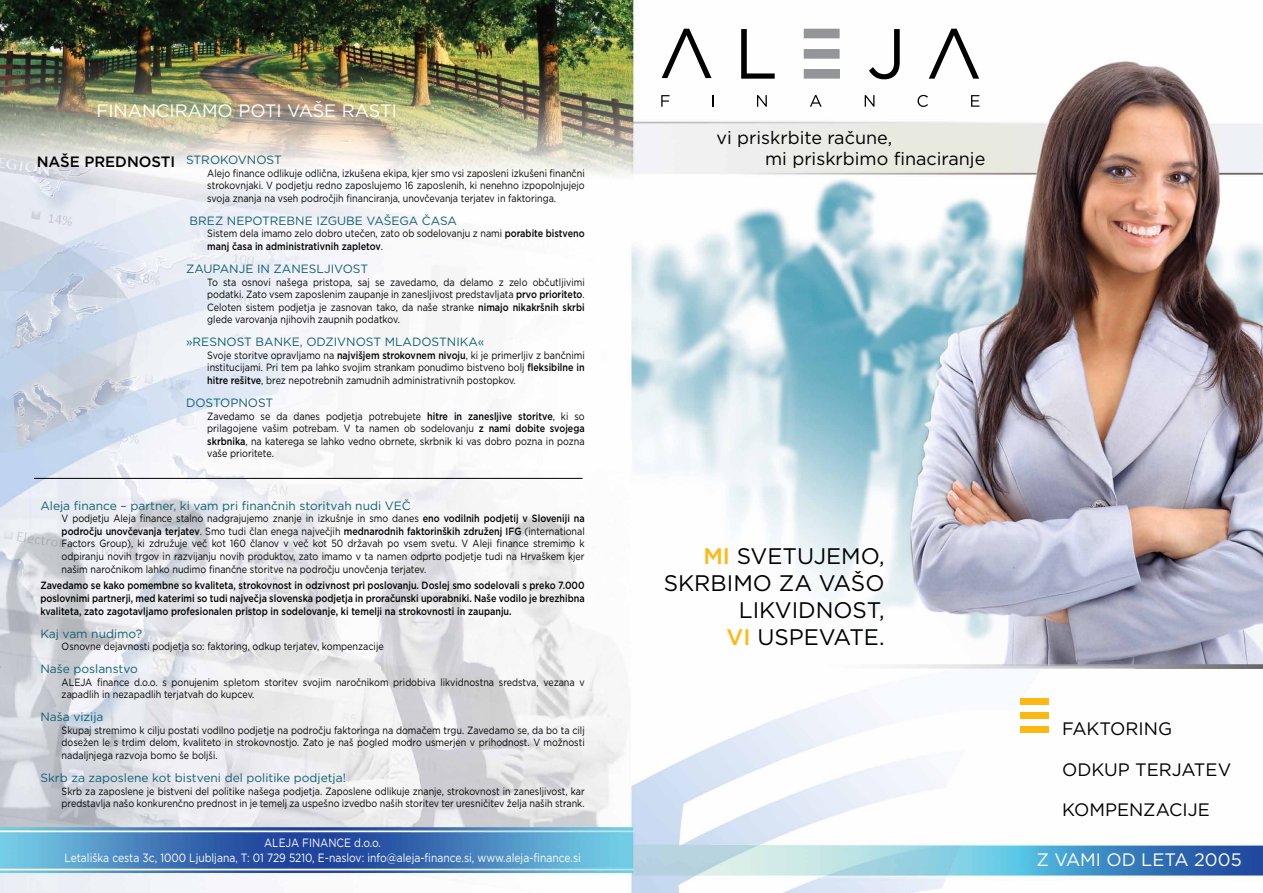
<style>
.page{position:relative;width:1263px;height:893px;background:#fff}
.page>*{position:absolute;margin:0;border:0;box-sizing:border-box;transform-origin:0 0}
.t1{font:22.5px/27px "Gotham";color:#000;text-align:right}
.t2{font:18px/21.6px "Gotham";color:#000}
.t3{font:18px "Gotham";color:#fff}
.t4{font:500 15px "Gotham";color:#000}
.t5{font:12px "Gotham";color:#106175}
.t6{font:12px/14.4px "Gotham";color:#fff;text-align:center;scale:.86 1}
.t7{font:10.5px/12.6px "Gotham";color:#000;text-align:justify;scale:.86 1}
.t8{font:500 10.5px/12.6px "Gotham";color:#000;text-align:justify;scale:.86 1}
.s1{font-weight:500}
.s2{font-weight:500;color:#fdb913}
</style>
<div class="page">
<img style="left:0;top:0;width:1263px;height:893px">
<svg style="left:741px;top:29px;width:34px;height:50px"></svg>
<svg style="left:869px;top:29px;width:31px;height:50px"></svg>
<svg style="left:662px;top:29px;width:49px;height:49px"></svg>
<svg style="left:929px;top:29px;width:50px;height:50px"></svg>
<svg style="left:804px;top:69px;width:36px;height:10px"></svg>
<svg style="left:804px;top:49px;width:36px;height:10px"></svg>
<svg style="left:804px;top:29px;width:36px;height:9px"></svg>
<svg style="left:661px;top:95px;width:9px;height:12px"></svg>
<svg style="left:713px;top:95px;width:1px;height:12px"></svg>
<svg style="left:757px;top:95px;width:10px;height:12px"></svg>
<svg style="left:810px;top:95px;width:12px;height:12px"></svg>
<svg style="left:865px;top:95px;width:9px;height:12px"></svg>
<svg style="left:917px;top:95px;width:11px;height:12px"></svg>
<svg style="left:971px;top:95px;width:8px;height:12px"></svg>
<div style="left:1020px;top:698px;width:28px;height:6px;background:#fdb913"></div>
<div style="left:1020px;top:712px;width:28px;height:7px;background:#fdb913"></div>
<div style="left:1020px;top:726px;width:28px;height:7px;background:#fdb913"></div>
<hr style="left:34px;top:478px;width:549px;height:1px;background:#000">
<h2 class="t3" style="left:97px;top:99px;width:302px">FINANCIRAMO POTI VAŠE RASTI</h2>
<h3 class="t4" style="left:37px;top:151px;width:140px">NAŠE PREDNOSTI</h3>
<p class="t5" style="left:186px;top:152px;width:97px">STROKOVNOST</p>
<p class="t7" style="left:207px;top:166px;width:440px">Alejo finance odlikuje odlična, izkušena ekipa, kjer smo vsi zaposleni izkušeni finančni strokovnjaki. V podjetju redno zaposlujemo 16 zaposlenih, ki nenehno izpopolnjujejo svoja znanja na vseh področjih financiranja, unovčevanja terjatev in faktoringa.</p>
<p class="t5" style="left:190px;top:213px;width:269px">BREZ NEPOTREBNE IZGUBE VAŠEGA ČASA</p>
<p class="t7" style="left:207px;top:227px;width:440px">Sistem dela imamo zelo dobro utečen, zato ob sodelovanju z nami <span class="s1">porabite bistveno manj časa in administrativnih zapletov</span>.</p>
<p class="t5" style="left:186px;top:261px;width:184px">ZAUPANJE IN ZANESLJIVOST</p>
<p class="t7" style="left:207px;top:275px;width:440px">To sta osnovi našega pristopa, saj se zavedamo, da delamo z zelo občutljivimi podatki. Zato vsem zaposlenim zaupanje in zanesljivost predstavljata <span class="s1">prvo prioriteto</span>.<br>Celoten sistem podjetja je zasnovan tako, da naše stranke <span class="s1">nimajo nikakršnih skrbi </span>glede varovanja njihovih zaupnih podatkov.</p>
<p class="t5" style="left:186px;top:334px;width:300px">»RESNOST BANKE, ODZIVNOST MLADOSTNIKA«</p>
<p class="t7" style="left:207px;top:349px;width:440px">Svoje storitve opravljamo na <span class="s1">najvišjem strokovnem nivoju</span>, ki je primerljiv z bančnimi institucijami. Pri tem pa lahko svojim strankam ponudimo bistveno bolj <span class="s1">fleksibilne in hitre rešitve</span>, brez nepotrebnih zamudnih administrativnih postopkov.</p>
<p class="t5" style="left:186px;top:395px;width:89px">DOSTOPNOST</p>
<p class="t7" style="left:207px;top:409px;width:440px">Zavedamo se da danes podjetja potrebujete <span class="s1">hitre in zanesljive storitve</span>, ki so prilagojene vašim potrebam. V ta namen ob sodelovanju <span class="s1">z nami dobite svojega skrbnika</span>, na katerega se lahko vedno obrnete, skrbnik ki vas dobro pozna in pozna vaše prioritete.</p>
<p class="t5" style="left:40px;top:498px;width:372px">Aleja finance – partner, ki vam pri finančnih storitvah nudi VEČ</p>
<p class="t7" style="left:62px;top:512px;width:610px">V podjetju Aleja finance stalno nadgrajujemo znanje in izkušnje in smo danes <span class="s1">eno vodilnih podjetij v Sloveniji na področju unovčevanja terjatev</span>. Smo tudi član enega največjih <span class="s1">mednarodnih faktorinških združenj IFG</span> (international Factors Group), ki združuje več kot 160 članov v več kot 50 državah po vsem svetu. V Aleji finance stremimo k odpiranju novih trgov in razvijanju novih produktov, zato imamo v ta namen odprto podjetje tudi na Hrvaškem kjer našim naročnikom lahko nudimo finančne storitve na področju unovčenja terjatev.</p>
<p class="t8" style="left:40px;top:579px;width:634px">Zavedamo se kako pomembne so kvaliteta, strokovnost in odzivnost pri poslovanju. Doslej smo sodelovali s preko 7.000 poslovnimi partnerji, med katerimi so tudi največja slovenska podjetja in proračunski uporabniki. Naše vodilo je brezhibna kvaliteta, zato zagotavljamo profesionalen pristop in sodelovanje, ki temelji na strokovnosti in zaupanju.</p>
<p class="t5" style="left:40px;top:626px;width:103px">Kaj vam nudimo?</p>
<p class="t7" style="left:62px;top:640px;width:376px">Osnovne dejavnosti podjetja so: faktoring, odkup terjatev, kompenzacije</p>
<p class="t5" style="left:40px;top:661px;width:99px">Naše poslanstvo</p>
<p class="t7" style="left:62px;top:675px;width:610px">ALEJA finance d.o.o. s ponujenim spletom storitev svojim naročnikom pridobiva likvidnostna sredstva, vezana v zapadlih in nezapadlih terjatvah do kupcev.</p>
<p class="t5" style="left:40px;top:709px;width:65px">Naša vizija</p>
<p class="t7" style="left:62px;top:724px;width:610px">Skupaj stremimo k cilju postati vodilno podjetje na področju faktoringa na domačem trgu. Zavedamo se, da bo ta cilj dosežen le s trdim delom, kvaliteto in strokovnostjo. Zato je naš pogled modro usmerjen v prihodnost. V možnosti nadaljnjega razvoja bomo še boljši.</p>
<p class="t5" style="left:40px;top:770px;width:307px">Skrb za zaposlene kot bistveni del politike podjetja!</p>
<p class="t7" style="left:62px;top:784px;width:610px">Skrb za zaposlene je bistveni del politike našega podjetja. Zaposlene odlikuje znanje, strokovnost in zanesljivost, kar predstavlja našo konkurenčno prednost in je temelj za uspešno izvedbo naših storitev ter uresničitev želja naših strank.</p>
<p class="t6" style="left:64px;top:836px;width:602px">ALEJA FINANCE d.o.o.<br>Letališka cesta 3c, 1000 Ljubljana, T: 01 729 5210, E-naslov: info@aleja-finance.si, www.aleja-finance.si</p>
<h2 class="t2" style="left:765px;top:126px;width:222px;text-indent:-49px">vi priskrbite račune,<br>mi priskrbimo finaciranje</h2>
<h1 class="t1" style="left:664px;top:542px;width:222px"><span class="s2">MI</span> SVETUJEMO,<br>SKRBIMO ZA VAŠO<br>LIKVIDNOST,<br><span class="s2">VI</span> USPEVATE.</h1>
<h2 class="t2" style="left:1062px;top:718px;width:112px">FAKTORING</h2>
<h2 class="t2" style="left:1062px;top:758px;width:171px">ODKUP TERJATEV</h2>
<h2 class="t2" style="left:1062px;top:799px;width:149px">KOMPENZACIJE</h2>
<h2 class="t3" style="left:1036px;top:848px;width:207px">Z VAMI OD LETA 2005</h2>
</div>
